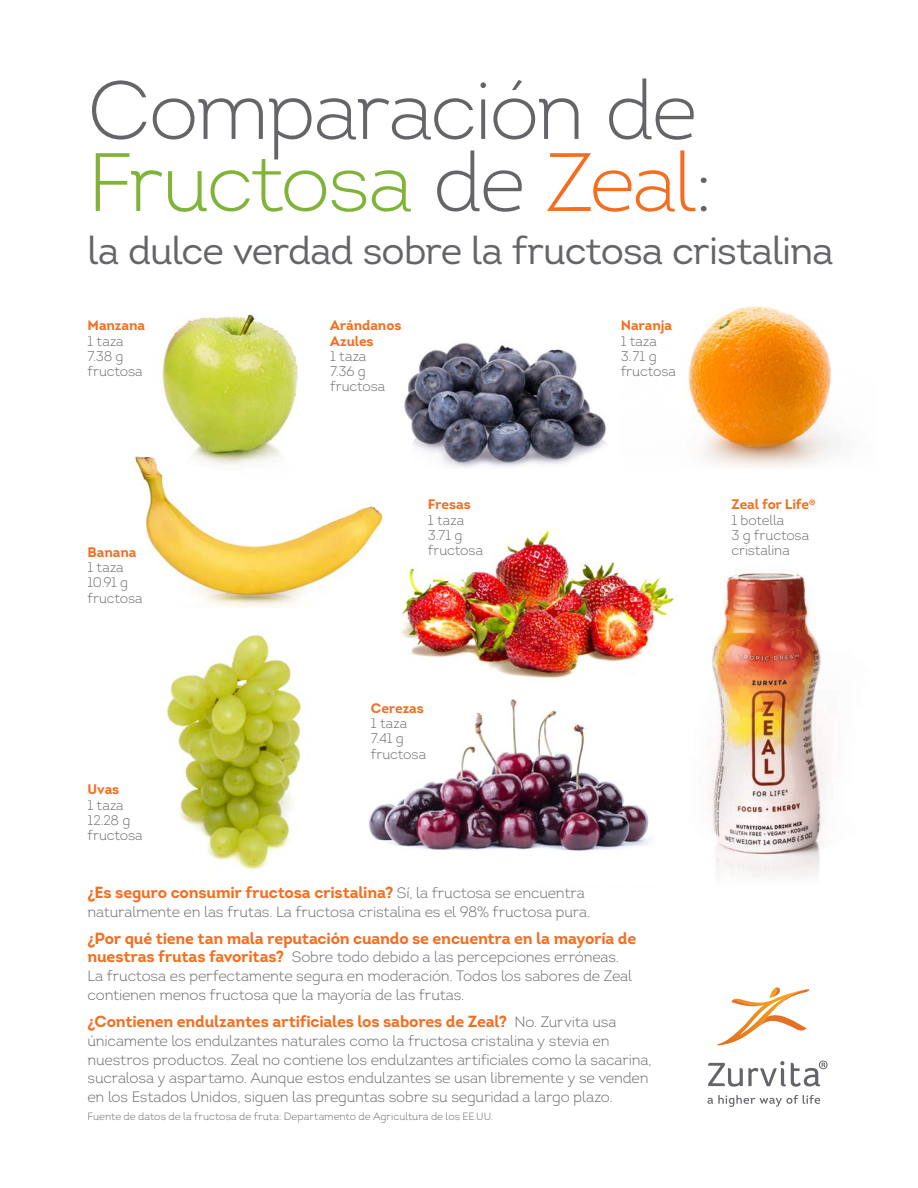
<style>
.page{position:relative;width:918px;height:1188px;background:#fff}
.page>*{position:absolute;margin:0;border:0;box-sizing:border-box;transform-origin:0 0}
.t1{font:300 82.5px "Intro";letter-spacing:-.035em;color:#7fb438}
.t2{font:300 82.5px "Intro";letter-spacing:-.035em;color:#646569}
.t3{font:38.7px "Intro";letter-spacing:-.025em;color:#646569}
.t4{font:700 16.05px "Intro";letter-spacing:-.015em;color:#f36e21}
.t5{font:300 15px/18.8px "Intro";letter-spacing:-.01em;color:#646569}
.t6{font:300 13.8px/15.3px "Intro";letter-spacing:-.005em;color:#646569}
.t7{font:700 13.8px/15.3px "Intro";letter-spacing:-.005em;color:#f36e21}
.t8{font:300 10.5px "Intro";color:#646569}
.s1{color:#646569}
.s2{color:#f36e21}
.s3{font-weight:300;color:#646569}
.s4{font-weight:700;color:#f36e21}
.s5{font-weight:300;font-size:15px;color:#646569}
.s6{font-weight:700;font-size:16.05px;color:#f36e21}
</style>
<div class="page">
<img style="left:167px;top:634px;width:139px;height:237px">
<img style="left:160px;top:314px;width:139px;height:139px">
<img style="left:688px;top:306px;width:151px;height:160px">
<img style="left:404px;top:342px;width:204px;height:126px">
<img style="left:368px;top:699px;width:285px;height:152px">
<svg style="left:718px;top:987px;width:92px;height:58px"></svg>
<svg style="left:708px;top:1061px;width:120px;height:26px"></svg>
<svg style="left:707px;top:1095px;width:114px;height:12px"></svg>
<img style="left:710px;top:571px;width:119px;height:307px">
<img style="left:401px;top:529px;width:274px;height:149px">
<img style="left:135px;top:453px;width:248px;height:155px">
<p class="t2" style="left:88px;top:59px;width:612px">Comparación de</p>
<p class="t1" style="left:88px;top:131px;width:626px">Fructosa <span class="s1">de</span> <span class="s2">Zeal</span><span class="s1">:</span></p>
<p class="t3" style="left:88px;top:226px;width:747px">la dulce verdad sobre la fructosa cristalina</p>
<p class="t7" style="left:88px;top:318px;width:59px">Manzana<br><span class="s3">1 taza</span></p>
<p class="t6" style="left:88px;top:348px;width:38px">7.38 g</p>
<p class="t6" style="left:88px;top:364px;width:57px">fructosa</p>
<p class="t7" style="left:88px;top:544px;width:50px">Banana<br><span class="s3">1 taza</span></p>
<p class="t6" style="left:88px;top:575px;width:42px">10.91 g</p>
<p class="t6" style="left:88px;top:590px;width:57px">fructosa</p>
<p class="t6" style="left:88px;top:782px;width:38px"><span class="s4">Uvas<br></span>1 taza</p>
<p class="t6" style="left:88px;top:812px;width:44px">12.28 g</p>
<p class="t6" style="left:88px;top:828px;width:57px">fructosa</p>
<p class="t7" style="left:330px;top:318px;width:73px">Arándanos<br>Azules</p>
<p class="t6" style="left:330px;top:348px;width:38px">1 taza</p>
<p class="t6" style="left:330px;top:364px;width:37px">7.36 g</p>
<p class="t6" style="left:330px;top:379px;width:57px">fructosa</p>
<p class="t7" style="left:428px;top:497px;width:44px">Fresas<br><span class="s3">1 taza</span></p>
<p class="t6" style="left:428px;top:527px;width:36px">3.71 g</p>
<p class="t6" style="left:428px;top:543px;width:57px">fructosa</p>
<p class="t7" style="left:371px;top:700px;width:55px">Cerezas<br><span class="s3">1 taza</span></p>
<p class="t6" style="left:371px;top:731px;width:34px">7.41 g</p>
<p class="t6" style="left:371px;top:746px;width:57px">fructosa</p>
<p class="t7" style="left:621px;top:318px;width:53px">Naranja</p>
<p class="t6" style="left:621px;top:333px;width:38px">1 taza</p>
<p class="t6" style="left:621px;top:348px;width:37px">3.71 g</p>
<p class="t6" style="left:621px;top:364px;width:57px">fructosa</p>
<p class="t4" style="left:88px;top:882px;width:499px">¿Es seguro consumir fructosa cristalina? <span class="s5">Sí, la fructosa se encuentra</span></p>
<p class="t5" style="left:88px;top:902px;width:504px">naturalmente en las frutas. La fructosa cristalina es el 98% fructosa pura.</p>
<p class="t4" style="left:88px;top:928px;width:550px">¿Por qué tiene tan mala reputación cuando se encuentra en la mayoría de</p>
<p class="t5" style="left:88px;top:948px;width:546px"><span class="s6">nuestras frutas favoritas?</span> Sobre todo debido a las percepciones erróneas.<br>La fructosa es perfectamente segura en moderación. Todos los sabores de Zeal contienen menos fructosa que la mayoría de las frutas.</p>
<p class="t4" style="left:88px;top:1011px;width:531px">¿Contienen endulzantes artificiales los sabores de Zeal? <span class="s5">No. Zurvita usa</span></p>
<p class="t5" style="left:88px;top:1031px;width:566px">únicamente los endulzantes naturales como la fructosa cristalina y stevia en nuestros productos. Zeal no contiene los endulzantes artificiales como la sacarina, sucralosa y aspartamo. Aunque estos endulzantes se usan libremente y se venden en los Estados Unidos, siguen las preguntas sobre su seguridad a largo plazo.</p>
<p class="t8" style="left:88px;top:1110px;width:407px">Fuente de datos de la fructosa de fruta: Departamento de Agricultura de los EE.UU.</p>
<p class="t7" style="left:731px;top:497px;width:85px">Zeal for Life<sup>®<br></sup><span class="s3">1 botella</span></p>
<p class="t6" style="left:731px;top:527px;width:79px">3 g fructosa</p>
<p class="t6" style="left:731px;top:543px;width:60px">cristalina</p>
</div>
